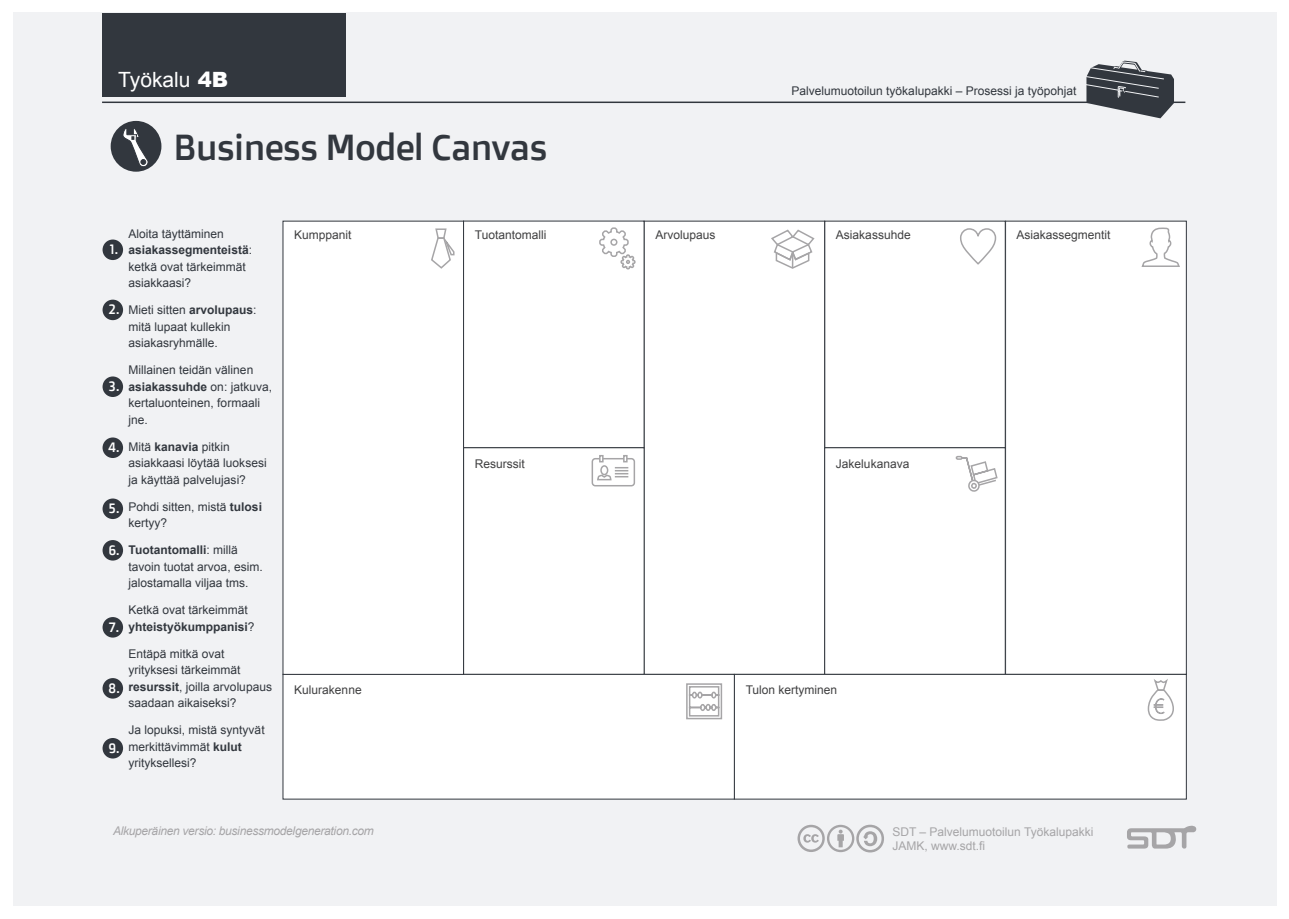
<style>
.page{position:relative;width:1289px;height:919px;background:#fff}
.page>*{position:absolute;margin:0;border:0;box-sizing:border-box;transform-origin:0 0}
.t1{font:36px "Doppio One";letter-spacing:-.025em;color:#32373e}
.t2{font:21px "Arial";color:#fff}
.t3{font:13.5px "Doppio One";color:#fff}
.t4{font:12px/16.5px "Arial";color:#32373e}
.t5{font:12px "Arial";color:#404041}
.t6{font:12px/13.5px "Arial";color:#a6a5a7}
.t7{font:italic 12px "Arial";letter-spacing:-.025em;color:#a6a5a7}
.s1{font-weight:900}
.s2{font-weight:700}
</style>
<div class="page">
<div style="left:13px;top:13px;width:1263px;height:893px;background:#f1f2f4"></div>
<div style="left:102px;top:13px;width:243px;height:84px;background:#32373e"></div>
<div style="left:1005px;top:221px;width:181px;height:453px;background:#fff;border:1px solid #32373e"></div>
<div style="left:824px;top:221px;width:181px;height:227px;background:#fff"></div>
<div style="left:643px;top:221px;width:182px;height:453px;background:#fff;border:1px solid #32373e"></div>
<div style="left:463px;top:221px;width:181px;height:227px;background:#fff"></div>
<div style="left:824px;top:447px;width:181px;height:227px;background:#fff;border:1px solid #32373e"></div>
<div style="left:734px;top:674px;width:452px;height:125px;background:#fff;border:1px solid #32373e"></div>
<div style="left:463px;top:447px;width:181px;height:227px;background:#fff"></div>
<div style="left:282px;top:674px;width:452px;height:125px;background:#fff;border:1px solid #32373e"></div>
<div style="left:282px;top:221px;width:182px;height:453px;background:#fff;border:1px solid #32373e"></div>
<svg style="left:771px;top:229px;width:44px;height:40px"></svg>
<svg style="left:960px;top:228px;width:36px;height:37px"></svg>
<svg style="left:1147px;top:679px;width:27px;height:42px"></svg>
<svg style="left:1141px;top:227px;width:39px;height:40px"></svg>
<svg style="left:431px;top:228px;width:24px;height:41px"></svg>
<svg style="left:686px;top:683px;width:37px;height:37px"></svg>
<svg style="left:955px;top:455px;width:43px;height:37px"></svg>
<div style="left:970px;top:482px;width:7px;height:7px;border:2px solid #a6a5a7;border-radius:2px"></div>
<div style="left:591px;top:458px;width:44px;height:28px;border:2px solid #a6a5a7;border-radius:3px"></div>
<svg style="left:596px;top:455px;width:32px;height:26px"></svg>
<svg style="left:599px;top:227px;width:37px;height:43px"></svg>
<div style="left:111px;top:121px;width:50px;height:51px;background:#32373e;border-radius:50%"></div>
<svg style="left:123px;top:129px;width:25px;height:38px"></svg>
<hr style="left:102px;top:101px;width:1083px;height:2px;background:#32373e">
<div style="left:103px;top:239px;width:20px;height:21px;background:#32373e;border-radius:50%"></div>
<div style="left:103px;top:299px;width:20px;height:21px;background:#32373e;border-radius:50%"></div>
<div style="left:103px;top:376px;width:20px;height:21px;background:#32373e;border-radius:50%"></div>
<div style="left:103px;top:437px;width:20px;height:21px;background:#32373e;border-radius:50%"></div>
<div style="left:103px;top:498px;width:20px;height:21px;background:#32373e;border-radius:50%"></div>
<div style="left:103px;top:540px;width:20px;height:20px;background:#32373e;border-radius:50%"></div>
<div style="left:103px;top:617px;width:20px;height:20px;background:#32373e;border-radius:50%"></div>
<div style="left:103px;top:678px;width:20px;height:20px;background:#32373e;border-radius:50%"></div>
<div style="left:103px;top:738px;width:20px;height:20px;background:#32373e;border-radius:50%"></div>
<svg style="left:1085px;top:61px;width:88px;height:57px"></svg>
<svg style="left:1127px;top:825px;width:69px;height:23px"></svg>
<svg style="left:797px;top:824px;width:87px;height:28px"></svg>
<h2 class="t2" style="left:118px;top:68px;width:111px">Työkalu <span class="s1">4B</span></h2>
<h1 class="t1" style="left:173px;top:124px;width:376px">Business Model Canvas</h1>
<p class="t4" style="left:791px;top:82px;width:286px">Palvelumuotoilun työkalupakki – Prosessi ja työpohjat</p>
<p class="t3" style="left:110px;top:241px;width:10px">1.</p>
<p class="t3" style="left:108px;top:301px;width:12px">2.</p>
<p class="t3" style="left:108px;top:377px;width:12px">3.</p>
<p class="t3" style="left:108px;top:438px;width:13px">4.</p>
<p class="t3" style="left:109px;top:499px;width:12px">5.</p>
<p class="t3" style="left:108px;top:541px;width:13px">6.</p>
<p class="t3" style="left:109px;top:618px;width:12px">7.</p>
<p class="t3" style="left:108px;top:679px;width:13px">8.</p>
<p class="t3" style="left:108px;top:739px;width:13px">9.</p>
<p class="t4" style="left:128px;top:225px;width:125px">Aloita täyttäminen <span class="s2">asiakassegmenteistä</span>: ketkä ovat tärkeimmät asiakkaasi?</p>
<p class="t4" style="left:128px;top:302px;width:130px">Mieti sitten <span class="s2">arvolupaus</span>: mitä lupaat kullekin asiakasryhmälle.</p>
<p class="t4" style="left:128px;top:362px;width:145px">Millainen teidän välinen <span class="s2">asiakassuhde</span> on: jatkuva, kertaluonteinen, formaali jne.</p>
<p class="t4" style="left:128px;top:438px;width:140px">Mitä <span class="s2">kanavia</span> pitkin asiakkaasi löytää luoksesi ja käyttää palvelujasi?</p>
<p class="t4" style="left:128px;top:498px;width:135px">Pohdi sitten, mistä <span class="s2">tulosi </span>kertyy?</p>
<p class="t4" style="left:128px;top:542px;width:136px"><span class="s2">Tuotantomalli</span>: millä tavoin tuotat arvoa, esim. jalostamalla viljaa tms.</p>
<p class="t4" style="left:128px;top:602px;width:128px">Ketkä ovat tärkeimmät <span class="s2">yhteistyökumppanisi</span>?</p>
<p class="t4" style="left:128px;top:645px;width:145px">Entäpä mitkä ovat yrityksesi tärkeimmät <span class="s2">resurssit</span>, joilla arvolupaus saadaan aikaiseksi?</p>
<p class="t4" style="left:128px;top:722px;width:138px">Ja lopuksi, mistä syntyvät merkittävimmät <span class="s2">kulut </span>yrityksellesi?</p>
<p class="t5" style="left:294px;top:228px;width:59px">Kumppanit</p>
<p class="t5" style="left:475px;top:228px;width:73px">Tuotantomalli</p>
<p class="t5" style="left:655px;top:228px;width:62px">Arvolupaus</p>
<p class="t5" style="left:836px;top:228px;width:76px">Asiakassuhde</p>
<p class="t5" style="left:475px;top:457px;width:52px">Resurssit</p>
<p class="t5" style="left:836px;top:457px;width:75px">Jakelukanava</p>
<p class="t5" style="left:294px;top:683px;width:69px">Kulurakenne</p>
<p class="t5" style="left:745px;top:683px;width:93px">Tulon kertyminen</p>
<p class="t5" style="left:1016px;top:228px;width:96px">Asiakassegmentit</p>
<p class="t7" style="left:113px;top:823px;width:262px">Alkuperäinen versio: businessmodelgeneration.com</p>
<p class="t6" style="left:892px;top:825px;width:202px">SDT – Palvelumuotoilun Työkalupakki<br>JAMK, www.sdt.fi</p>
</div>
